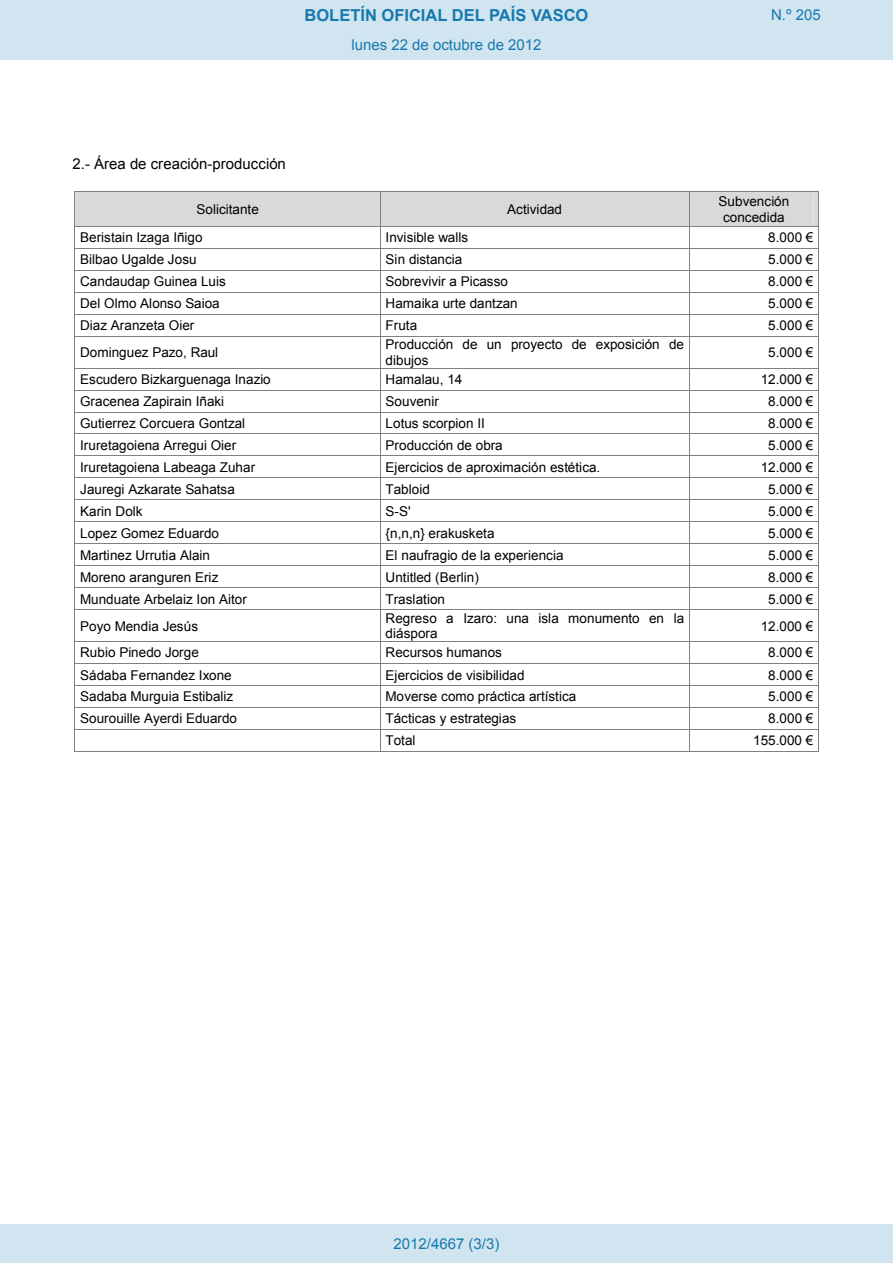
<style>
.page{position:relative;width:893px;height:1263px;background:#fff}
.page>*{position:absolute;margin:0;border:0;box-sizing:border-box;transform-origin:0 0}
.t1{font:700 16.5px "Arial";color:#1879ad}
.Paginacion_Centro{font:15px "Arial";color:#1879ad}
.t2{font:15px "Arial";color:#000}
.t3{font:13.5px/15.5px "Arial";letter-spacing:.005em;color:#000}
</style>
<div class="page">
<svg style="left:75px;top:191px;width:744px;height:146px"></svg>
<hr style="left:75px;top:337px;width:1px;height:31px;background:#808080">
<hr style="left:380px;top:337px;width:1px;height:31px;background:#808080">
<hr style="left:689px;top:337px;width:1px;height:31px;background:#808080">
<hr style="left:818px;top:337px;width:1px;height:31px;background:#808080">
<hr style="left:75px;top:368px;width:305px;height:1px;background:#808080">
<hr style="left:381px;top:368px;width:308px;height:1px;background:#808080">
<hr style="left:690px;top:368px;width:128px;height:1px;background:#808080">
<hr style="left:75px;top:390px;width:305px;height:1px;background:#808080">
<hr style="left:381px;top:390px;width:308px;height:1px;background:#808080">
<hr style="left:690px;top:390px;width:128px;height:1px;background:#808080">
<hr style="left:75px;top:412px;width:305px;height:1px;background:#808080">
<hr style="left:381px;top:412px;width:308px;height:1px;background:#808080">
<hr style="left:690px;top:412px;width:128px;height:1px;background:#808080">
<hr style="left:75px;top:434px;width:305px;height:1px;background:#808080">
<hr style="left:381px;top:434px;width:308px;height:1px;background:#808080">
<hr style="left:690px;top:434px;width:128px;height:1px;background:#808080">
<hr style="left:75px;top:456px;width:305px;height:1px;background:#808080">
<hr style="left:381px;top:456px;width:308px;height:1px;background:#808080">
<hr style="left:690px;top:456px;width:128px;height:1px;background:#808080">
<hr style="left:75px;top:477px;width:305px;height:1px;background:#808080">
<hr style="left:381px;top:477px;width:308px;height:1px;background:#808080">
<hr style="left:690px;top:477px;width:128px;height:1px;background:#808080">
<hr style="left:75px;top:499px;width:305px;height:1px;background:#808080">
<hr style="left:381px;top:499px;width:308px;height:1px;background:#808080">
<hr style="left:690px;top:499px;width:128px;height:1px;background:#808080">
<hr style="left:75px;top:521px;width:305px;height:1px;background:#808080">
<hr style="left:381px;top:521px;width:308px;height:1px;background:#808080">
<hr style="left:690px;top:521px;width:128px;height:1px;background:#808080">
<hr style="left:75px;top:544px;width:305px;height:1px;background:#808080">
<hr style="left:381px;top:544px;width:308px;height:1px;background:#808080">
<hr style="left:690px;top:544px;width:128px;height:1px;background:#808080">
<hr style="left:75px;top:565px;width:305px;height:1px;background:#808080">
<hr style="left:381px;top:565px;width:308px;height:1px;background:#808080">
<hr style="left:690px;top:565px;width:128px;height:1px;background:#808080">
<hr style="left:75px;top:587px;width:305px;height:1px;background:#808080">
<hr style="left:381px;top:587px;width:308px;height:1px;background:#808080">
<hr style="left:690px;top:587px;width:128px;height:1px;background:#808080">
<hr style="left:75px;top:609px;width:305px;height:1px;background:#808080">
<svg style="left:380px;top:368px;width:1px;height:242px"></svg>
<hr style="left:381px;top:609px;width:308px;height:1px;background:#808080">
<svg style="left:689px;top:368px;width:1px;height:242px"></svg>
<hr style="left:690px;top:609px;width:128px;height:1px;background:#808080">
<svg style="left:818px;top:368px;width:1px;height:242px"></svg>
<hr style="left:75px;top:610px;width:1px;height:31px;background:#808080">
<hr style="left:380px;top:610px;width:1px;height:31px;background:#808080">
<hr style="left:689px;top:610px;width:1px;height:31px;background:#808080">
<hr style="left:818px;top:610px;width:1px;height:31px;background:#808080">
<hr style="left:75px;top:641px;width:305px;height:1px;background:#808080">
<hr style="left:381px;top:641px;width:308px;height:1px;background:#808080">
<hr style="left:690px;top:641px;width:128px;height:1px;background:#808080">
<hr style="left:75px;top:663px;width:305px;height:1px;background:#808080">
<hr style="left:381px;top:663px;width:308px;height:1px;background:#808080">
<hr style="left:690px;top:663px;width:128px;height:1px;background:#808080">
<hr style="left:75px;top:685px;width:305px;height:1px;background:#808080">
<hr style="left:381px;top:685px;width:308px;height:1px;background:#808080">
<hr style="left:690px;top:685px;width:128px;height:1px;background:#808080">
<hr style="left:75px;top:707px;width:305px;height:1px;background:#808080">
<hr style="left:381px;top:707px;width:308px;height:1px;background:#808080">
<hr style="left:690px;top:707px;width:128px;height:1px;background:#808080">
<hr style="left:75px;top:729px;width:305px;height:1px;background:#808080">
<hr style="left:381px;top:729px;width:308px;height:1px;background:#808080">
<hr style="left:690px;top:729px;width:128px;height:1px;background:#808080">
<hr style="left:75px;top:751px;width:305px;height:1px;background:#808080">
<svg style="left:380px;top:641px;width:1px;height:111px"></svg>
<hr style="left:381px;top:751px;width:308px;height:1px;background:#808080">
<svg style="left:689px;top:641px;width:1px;height:111px"></svg>
<hr style="left:690px;top:751px;width:128px;height:1px;background:#808080">
<svg style="left:818px;top:641px;width:1px;height:111px"></svg>
<div style="left:0;top:0;width:893px;height:60px;background:#d0e5f0"></div>
<div style="left:0;top:1225px;width:893px;height:38px;background:#d0e5f0"></div>
<p class="t1" style="left:305px;top:4px;width:285px">BOLETÍN OFICIAL DEL PAÍS VASCO</p>
<p class="Paginacion_Centro" style="left:771px;top:5px;width:51px">N.º 205</p>
<p class="Paginacion_Centro" style="left:351px;top:35px;width:192px">lunes 22 de octubre de 2012</p>
<p class="t2" style="left:73px;top:154px;width:215px">2.- Área de creación-producción</p>
<p class="t3" style="left:196px;top:201px;width:64px">Solicitante</p>
<p class="t3" style="left:507px;top:201px;width:56px">Actividad</p>
<p class="t3" style="left:719px;top:193px;width:72px;text-align:center">Subvención concedida</p>
<p class="t3" style="left:80px;top:230px;width:124px">Beristain Izaga Iñigo</p>
<p class="t3" style="left:386px;top:230px;width:84px">Invisible walls</p>
<p class="t3" style="left:768px;top:230px;width:47px">8.000 €</p>
<p class="t3" style="left:80px;top:252px;width:118px">Bilbao Ugalde Josu</p>
<p class="t3" style="left:386px;top:252px;width:78px">Sin distancia</p>
<p class="t3" style="left:768px;top:252px;width:47px">5.000 €</p>
<p class="t3" style="left:80px;top:274px;width:147px">Candaudap Guinea Luis</p>
<p class="t3" style="left:386px;top:274px;width:124px">Sobrevivir a Picasso</p>
<p class="t3" style="left:768px;top:274px;width:47px">8.000 €</p>
<p class="t3" style="left:80px;top:296px;width:141px">Del Olmo Alonso Saioa</p>
<p class="t3" style="left:386px;top:296px;width:134px">Hamaika urte dantzan</p>
<p class="t3" style="left:768px;top:296px;width:47px">5.000 €</p>
<p class="t3" style="left:80px;top:318px;width:116px">Diaz Aranzeta Oier</p>
<p class="t3" style="left:386px;top:318px;width:33px">Fruta</p>
<p class="t3" style="left:768px;top:318px;width:47px">5.000 €</p>
<p class="t3" style="left:80px;top:345px;width:140px">Dominguez Pazo, Raul</p>
<p class="t3" style="left:386px;top:337px;width:300px">Producción de un proyecto de exposición de dibujos</p>
<p class="t3" style="left:768px;top:345px;width:47px">5.000 €</p>
<p class="t3" style="left:80px;top:372px;width:192px">Escudero Bizkarguenaga Inazio</p>
<p class="t3" style="left:386px;top:372px;width:78px">Hamalau, 14</p>
<p class="t3" style="left:761px;top:372px;width:54px">12.000 €</p>
<p class="t3" style="left:80px;top:394px;width:146px">Gracenea Zapirain Iñaki</p>
<p class="t3" style="left:386px;top:394px;width:55px">Souvenir</p>
<p class="t3" style="left:768px;top:394px;width:47px">8.000 €</p>
<p class="t3" style="left:80px;top:415px;width:167px">Gutierrez Corcuera Gontzal</p>
<p class="t3" style="left:386px;top:415px;width:101px">Lotus scorpion II</p>
<p class="t3" style="left:768px;top:415px;width:47px">8.000 €</p>
<p class="t3" style="left:80px;top:437px;width:158px">Iruretagoiena Arregui Oier</p>
<p class="t3" style="left:386px;top:437px;width:119px">Producción de obra</p>
<p class="t3" style="left:768px;top:437px;width:47px">5.000 €</p>
<p class="t3" style="left:80px;top:459px;width:177px">Iruretagoiena Labeaga Zuhar</p>
<p class="t3" style="left:386px;top:459px;width:216px">Ejercicios de aproximación estética.</p>
<p class="t3" style="left:761px;top:459px;width:54px">12.000 €</p>
<p class="t3" style="left:80px;top:481px;width:156px">Jauregi Azkarate Sahatsa</p>
<p class="t3" style="left:386px;top:481px;width:46px">Tabloid</p>
<p class="t3" style="left:768px;top:481px;width:47px">5.000 €</p>
<p class="t3" style="left:80px;top:503px;width:64px">Karin Dolk</p>
<p class="t3" style="left:386px;top:503px;width:27px">S-S'</p>
<p class="t3" style="left:768px;top:503px;width:47px">5.000 €</p>
<p class="t3" style="left:80px;top:525px;width:140px">Lopez Gomez Eduardo</p>
<p class="t3" style="left:386px;top:525px;width:110px">{n,n,n} erakusketa</p>
<p class="t3" style="left:768px;top:525px;width:47px">5.000 €</p>
<p class="t3" style="left:80px;top:547px;width:131px">Martinez Urrutia Alain</p>
<p class="t3" style="left:386px;top:547px;width:179px">El naufragio de la experiencia</p>
<p class="t3" style="left:768px;top:547px;width:47px">5.000 €</p>
<p class="t3" style="left:80px;top:569px;width:140px">Moreno aranguren Eriz</p>
<p class="t3" style="left:386px;top:569px;width:95px">Untitled (Berlin)</p>
<p class="t3" style="left:768px;top:569px;width:47px">8.000 €</p>
<p class="t3" style="left:80px;top:591px;width:168px">Munduate Arbelaiz Ion Aitor</p>
<p class="t3" style="left:386px;top:591px;width:61px">Traslation</p>
<p class="t3" style="left:768px;top:591px;width:47px">5.000 €</p>
<p class="t3" style="left:80px;top:618px;width:119px">Poyo Mendia Jesús</p>
<p class="t3" style="left:386px;top:610px;width:300px">Regreso a Izaro: una isla monumento en la diáspora</p>
<p class="t3" style="left:761px;top:618px;width:54px">12.000 €</p>
<p class="t3" style="left:80px;top:645px;width:120px">Rubio Pinedo Jorge</p>
<p class="t3" style="left:386px;top:645px;width:118px">Recursos humanos</p>
<p class="t3" style="left:768px;top:645px;width:47px">8.000 €</p>
<p class="t3" style="left:80px;top:667px;width:153px">Sádaba Fernandez Ixone</p>
<p class="t3" style="left:386px;top:667px;width:140px">Ejercicios de visibilidad</p>
<p class="t3" style="left:768px;top:667px;width:47px">8.000 €</p>
<p class="t3" style="left:80px;top:689px;width:155px">Sadaba Murguia Estibaliz</p>
<p class="t3" style="left:386px;top:689px;width:192px">Moverse como práctica artística</p>
<p class="t3" style="left:768px;top:689px;width:47px">5.000 €</p>
<p class="t3" style="left:80px;top:711px;width:158px">Sourouille Ayerdi Eduardo</p>
<p class="t3" style="left:386px;top:711px;width:132px">Tácticas y estrategias</p>
<p class="t3" style="left:768px;top:711px;width:47px">8.000 €</p>
<p class="t3" style="left:386px;top:733px;width:31px">Total</p>
<p class="t3" style="left:753px;top:733px;width:62px">155.000 €</p>
<p class="Paginacion_Centro" style="left:393px;top:1234px;width:107px">2012/4667 (3/3)</p>
</div>
